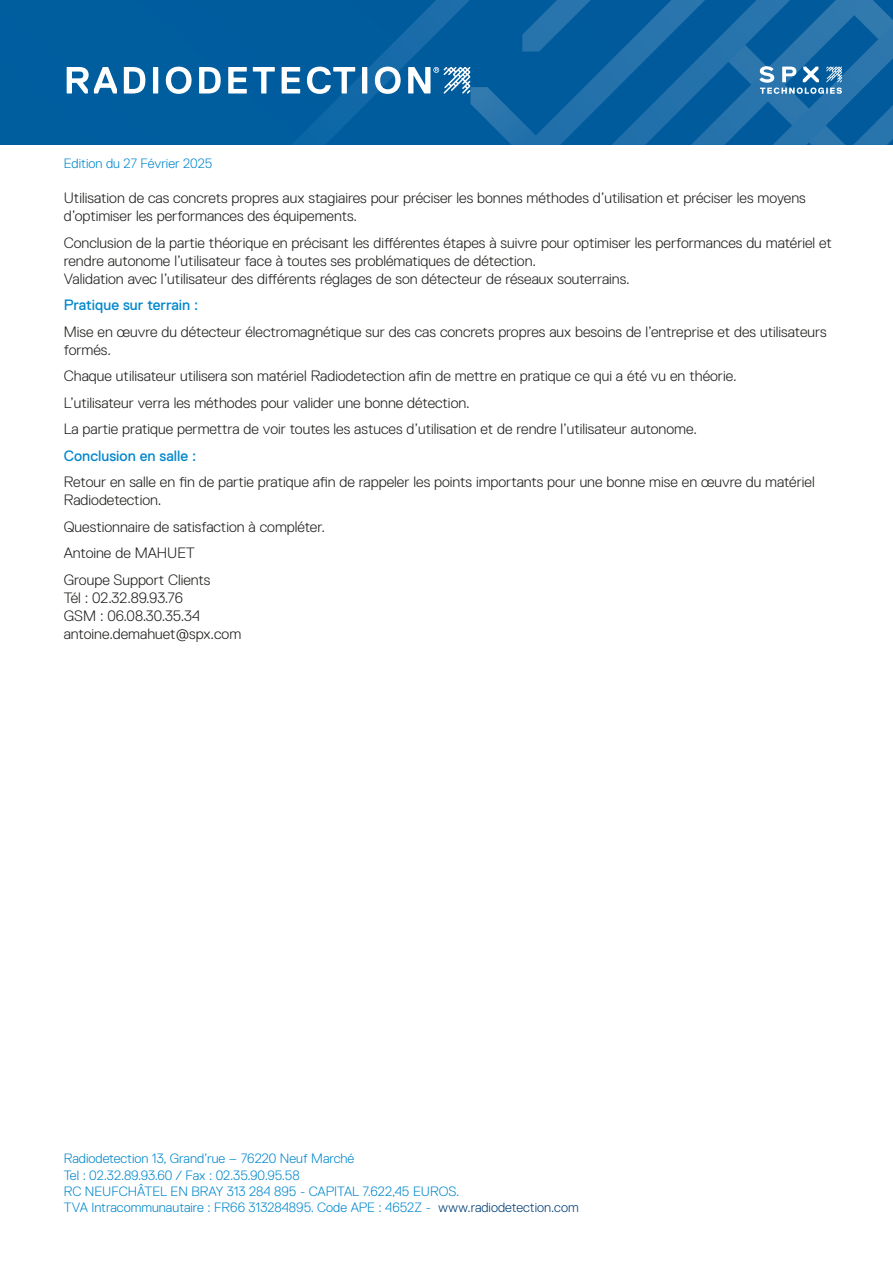
<style>
.page{position:relative;width:893px;height:1263px;background:#fff}
.page>*{position:absolute;margin:0;border:0;box-sizing:border-box;transform-origin:0 0}
.t1{font:300 15px/18px "Replica Std";color:#1d1d1b}
.t2{font:15px "Replica Std";color:#0087cc}
.t3{font:300 13.5px/16.2px "Replica Std";color:#0087cc}
.s1{color:#003e78}
</style>
<div class="page">
<div style="left:0;top:0;width:893px;height:145px;background:#005a9b"></div>
<svg style="left:67px;top:67px;width:50px;height:26px"></svg>
<svg style="left:124px;top:67px;width:21px;height:26px"></svg>
<svg style="left:153px;top:67px;width:5px;height:26px"></svg>
<svg style="left:166px;top:67px;width:26px;height:27px"></svg>
<svg style="left:199px;top:67px;width:22px;height:26px"></svg>
<svg style="left:228px;top:67px;width:19px;height:26px"></svg>
<svg style="left:253px;top:67px;width:22px;height:26px"></svg>
<svg style="left:282px;top:0;width:611px;height:145px"></svg>
<p class="t3" style="left:64px;top:155px;width:150px">Edition du 27 Février 2025</p>
<p class="t1" style="left:64px;top:189px;width:744px">Utilisation de cas concrets propres aux stagiaires pour préciser les bonnes méthodes d’utilisation et préciser les moyens d’optimiser les performances des équipements.</p>
<p class="t1" style="left:64px;top:233px;width:770px">Conclusion de la partie théorique en précisant les différentes étapes à suivre pour optimiser les performances du matériel et rendre autonome l’utilisateur face à toutes ses problématiques de détection.<br>Validation avec l’utilisateur des différents réglages de son détecteur de réseaux souterrains.</p>
<p class="t2" style="left:64px;top:297px;width:136px">Pratique sur terrain :</p>
<p class="t1" style="left:64px;top:322px;width:764px">Mise en œuvre du détecteur électromagnétique sur des cas concrets propres aux besoins de l’entreprise et des utilisateurs formés.</p>
<p class="t1" style="left:64px;top:363px;width:674px;line-height:26.5px">Chaque utilisateur utilisera son matériel Radiodetection afin de mettre en pratique ce qui a été vu en théorie.<br>L’utilisateur verra les méthodes pour valider une bonne détection.<br>La partie pratique permettra de voir toutes les astuces d’utilisation et de rendre l’utilisateur autonome.</p>
<p class="t2" style="left:64px;top:447px;width:134px">Conclusion en salle :</p>
<p class="t1" style="left:64px;top:473px;width:752px">Retour en salle en fin de partie pratique afin de rappeler les points importants pour une bonne mise en œuvre du matériel<br>Radiodetection.</p>
<p class="t1" style="left:64px;top:513px;width:263px;line-height:26.5px">Questionnaire de satisfaction à compléter.<br>Antoine de MAHUET<br>Groupe Support Clients</p>
<p class="t1" style="left:64px;top:588px;width:179px">Tél : 02.32.89.93.76<br>GSM : 06.08.30.35.34 antoine.demahuet@spx.com</p>
<p class="t3" style="left:64px;top:1151px;width:516px">Radiodetection 13, Grand’rue – 76220 Neuf Marché<br>Tel : 02.32.89.93.60 / Fax : 02.35.90.95.58<br>RC NEUFCHÂTEL EN BRAY 313 284 895 - CAPITAL 7.622,45 EUROS.<br>TVA Intracommunautaire : FR66 313284895. Code APE : 4652Z - <span class="s1">www.radiodetection.com</span></p>
</div>
